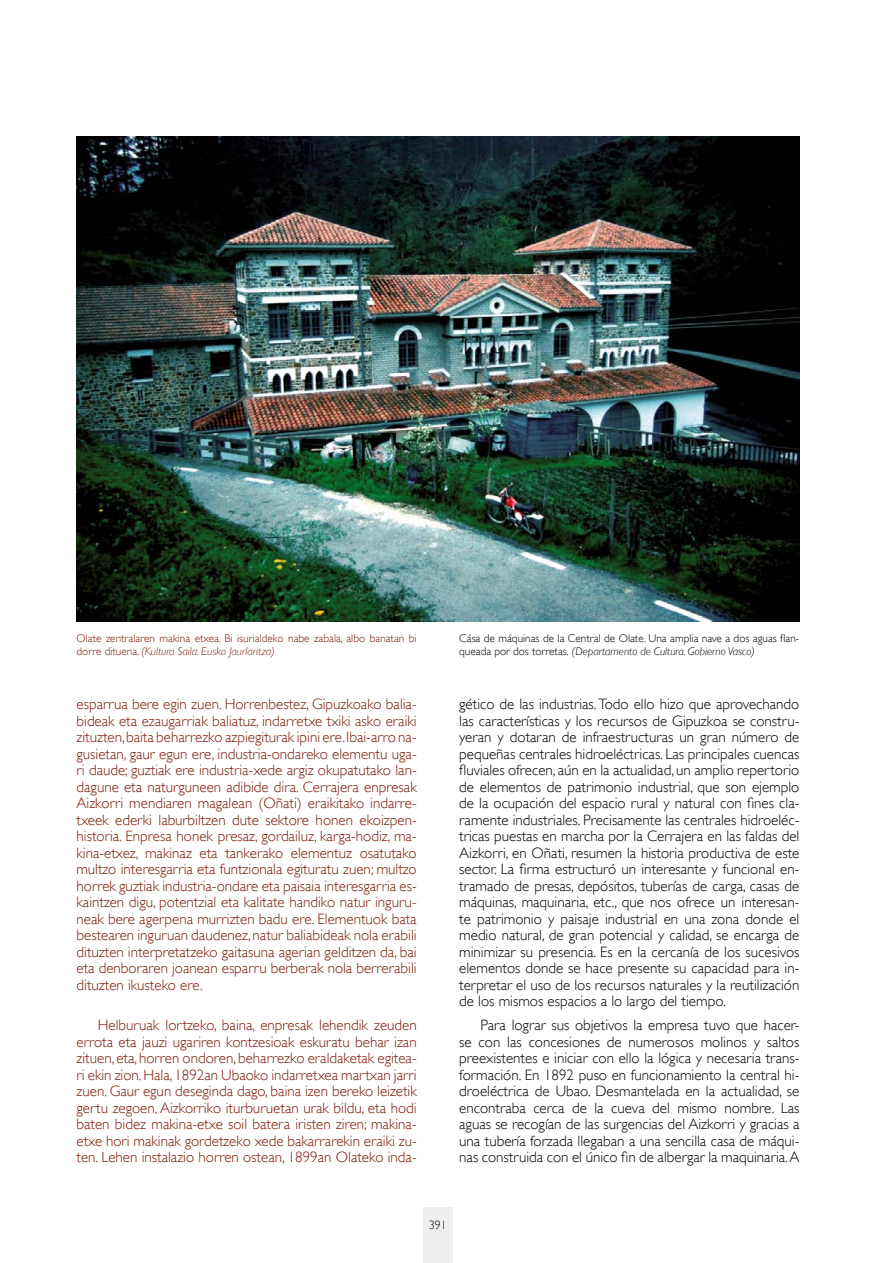
<style>
.page{position:relative;width:893px;height:1263px;background:#fff}
.page>*{position:absolute;margin:0;border:0;box-sizing:border-box;transform-origin:0 0}
.Texto_independiente{font:300 15px/16.5px "Gill Sans";color:#000;text-align:justify}
.Texto_independiente-2{font:300 15px/16.5px "Gill Sans";color:#7b1a04;text-align:justify}
.t1{font:300 12px "Gill Sans";color:#000}
.t2{font:300 11.25px/12.8px "Gill Sans";color:#000}
.t3{font:300 11.25px/12.8px "Gill Sans";color:#7b1a04}
.s1{font-style:italic}
</style>
<div class="page">
<div style="left:423px;top:1207px;width:30px;height:56px;background:#eee"></div>
<img style="left:77px;top:136px;width:722px;height:486px">
<p class="t3" style="left:77px;top:632px;width:342px">Olate zentralaren makina etxea. Bi isurialdeko nabe zabala, albo banatan bi dorre dituena. <span class="s1">(Kultura Saila. Eusko Jaurlaritza)</span></p>
<p class="Texto_independiente-2" style="left:77px;top:696px;width:342px">esparrua bere egin zuen. Horrenbestez, Gipuzkoako balia&shy;bideak eta ezaugarriak baliatuz, indarretxe txiki asko eraiki zituzten, baita beharrezko azpiegiturak ipini ere. Ibai-arro na&shy;gusietan, gaur egun ere, industria-ondareko elementu uga-</p>
<p class="Texto_independiente-2" style="left:77px;top:762px;width:342px">ri daude; guztiak ere industria-xede argiz okupatutako lan&shy;dagune eta naturguneen adibide dira. Cerrajera enpresak Aizkorri mendiaren magalean (Oñati) eraikitako indarre&shy;txeek ederki laburbiltzen dute sektore honen ekoizpen&shy;historia. Enpresa honek presaz, gordailuz, karga-hodiz, ma&shy;kina-etxez, makinaz eta tankerako elementuz osatutako multzo interesgarria eta funtzionala egituratu zuen; multzo horrek guztiak industria-ondare eta paisaia interesgarria es-</p>
<p class="Texto_independiente-2" style="left:77px;top:894px;width:342px">kaintzen digu, potentzial eta kalitate handiko natur inguru&shy;neak bere agerpena murrizten badu ere. Elementuok bata bestearen inguruan daudenez, natur baliabideak nola erabili dituzten interpretatzeko gaitasuna agerian gelditzen da, bai eta denboraren joanean esparru berberak nola berrerabili dituzten ikusteko ere.</p>
<p class="Texto_independiente-2" style="left:77px;top:1017px;width:342px;text-indent:21px">Helburuak lortzeko, baina, enpresak lehendik zeuden errota eta jauzi ugariren kontzesioak eskuratu behar izan zituen, eta, horren ondoren, beharrezko eraldaketak egitea-</p>
<p class="Texto_independiente-2" style="left:77px;top:1066px;width:342px">ri ekin zion. Hala, 1892an Ubaoko indarretxea martxan jarri zuen. Gaur egun deseginda dago, baina izen bereko leizetik gertu zegoen. Aizkorriko iturburuetan urak bildu, eta hodi baten bidez makina-etxe soil batera iristen ziren; makina&shy;etxe hori makinak gordetzeko xede bakarrarekin eraiki zu-</p>
<p class="Texto_independiente-2" style="left:77px;top:1149px;width:342px">ten. Lehen instalazio horren ostean, 1899an Olateko inda-</p>
<p class="t2" style="left:459px;top:632px;width:342px">Cása de máquinas de la Central de Olate. Una amplia nave a dos aguas flan&shy;queada por dos torretas. <span class="s1">(Departamento de Cultura. Gobierno Vasco)</span></p>
<p class="Texto_independiente" style="left:459px;top:696px;width:342px">gético de las industrias. Todo ello hizo que aprovechando las características y los recursos de Gipuzkoa se constru&shy;yeran y dotaran de infraestructuras un gran número de pequeñas centrales hidroeléctricas. Las principales cuencas fluviales ofrecen, aún en la actualidad, un amplio repertorio de elementos de patrimonio industrial, que son ejemplo de la ocupación del espacio rural y natural con fines cla&shy;ramente industriales. Precisamente las centrales hidroeléc&shy;tricas puestas en marcha por la Cerrajera en las faldas del Aizkorri, en Oñati, resumen la historia productiva de este sector. La firma estructuró un interesante y funcional en&shy;tramado de presas, depósitos, tuberías de carga, casas de máquinas, maquinaria, etc., que nos ofrece un interesan&shy;te patrimonio y paisaje industrial en una zona donde el medio natural, de gran potencial y calidad, se encarga de minimizar su presencia. Es en la cercanía de los sucesivos elementos donde se hace presente su capacidad para in&shy;terpretar el uso de los recursos naturales y la reutilización de los mismos espacios a lo largo del tiempo.</p>
<p class="Texto_independiente" style="left:459px;top:1017px;width:342px;text-indent:21px">Para lograr sus objetivos la empresa tuvo que hacer&shy;se con las concesiones de numerosos molinos y saltos preexistentes e iniciar con ello la lógica y necesaria trans-</p>
<p class="Texto_independiente" style="left:459px;top:1066px;width:342px">formación. En 1892 puso en funcionamiento la central hi&shy;droeléctrica de Ubao. Desmantelada en la actualidad, se</p>
<p class="Texto_independiente" style="left:459px;top:1099px;width:342px">encontraba cerca de la cueva del mismo nombre. Las aguas se recogían de las surgencias del Aizkorri y gracias a una tubería forzada llegaban a una sencilla casa de máqui&shy;nas construida con el único fin de albergar la maquinaria. A</p>
<p class="t1" style="left:429px;top:1218px;width:19px">391</p>
</div>
